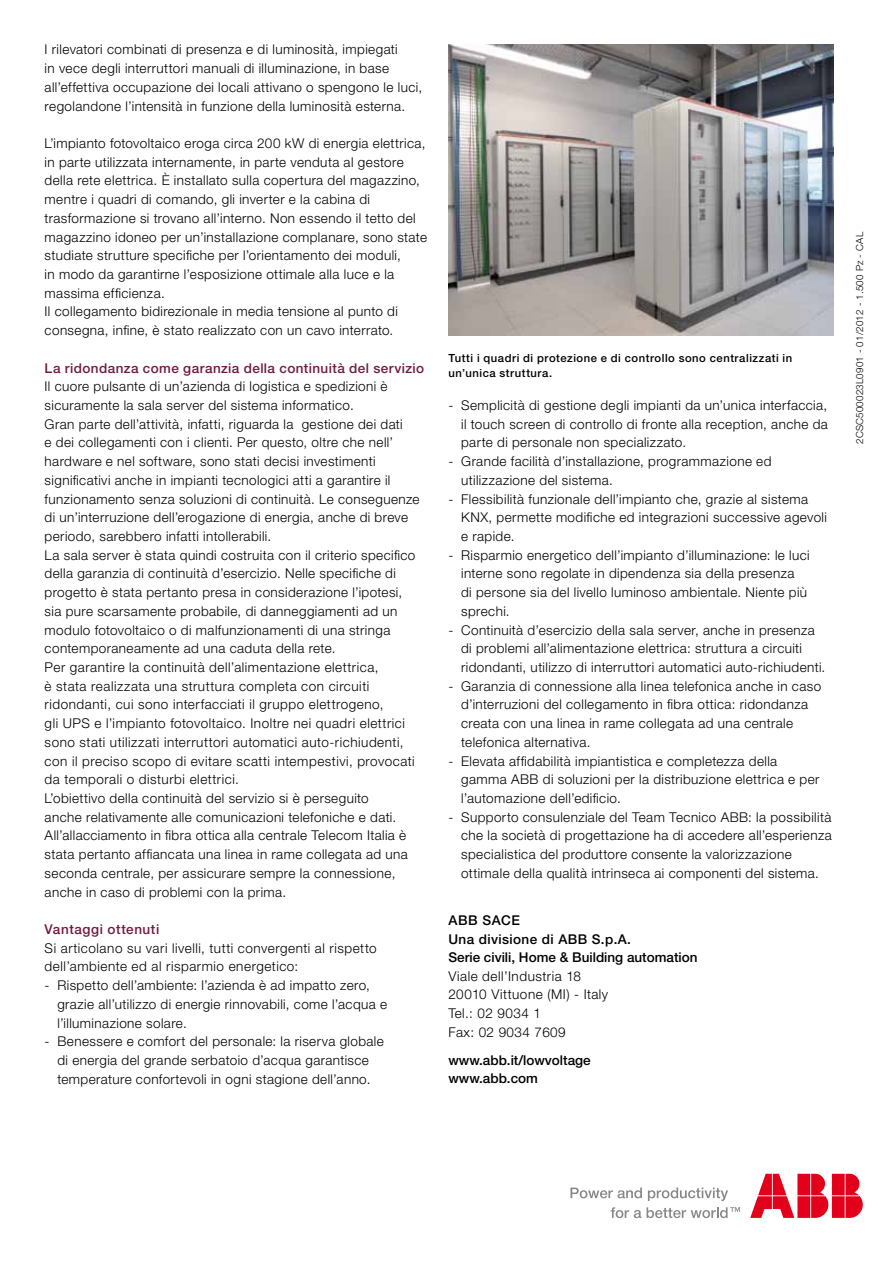
<style>
.page{position:relative;width:893px;height:1263px;background:#fff}
.page>*{position:absolute;margin:0;border:0;box-sizing:border-box;transform-origin:0 0}
.t1{font:300 13.5px/18.8px "Helvetica Neue LT Std";letter-spacing:.03em;color:#000}
.t2{font:500 13.5px/18.6px "Helvetica Neue LT Std";color:#000}
.t3{font:500 13.5px "Helvetica Neue LT Std";letter-spacing:.03em;color:#711b40}
.t4{font:500 11.25px/15px "Helvetica Neue LT Std";letter-spacing:.05em;color:#000}
.t5{font:300 9.75px "Helvetica Neue LT Std";letter-spacing:.02em;color:#000}
</style>
<div class="page">
<img style="left:448px;top:45px;width:385px;height:290px">
<svg style="left:750px;top:1174px;width:113px;height:44px"></svg>
<svg style="left:570px;top:1187px;width:72px;height:11px"></svg>
<svg style="left:648px;top:1187px;width:80px;height:14px"></svg>
<svg style="left:611px;top:1207px;width:129px;height:11px"></svg>
<p class="t1" style="left:45px;top:40px;width:379px">I rilevatori combinati di presenza e di luminosità, impiegati<br>in vece degli interruttori manuali di illuminazione, in base all’effettiva occupazione dei locali attivano o spengono le luci, regolandone l’intensità in funzione della luminosità esterna.</p>
<p class="t1" style="left:45px;top:134px;width:384px">L’impianto fotovoltaico eroga circa 200 kW di energia elettrica, in parte utilizzata internamente, in parte venduta al gestore della rete elettrica. È installato sulla copertura del magazzino, mentre i quadri di comando, gli inverter e la cabina di trasformazione si trovano all’interno. Non essendo il tetto del magazzino idoneo per un’installazione complanare, sono state studiate strutture specifiche per l’orientamento dei moduli,<br>in modo da garantirne l’esposizione ottimale alla luce e la massima efficienza.<br>Il collegamento bidirezionale in media tensione al punto di consegna, infine, è stato realizzato con un cavo interrato.</p>
<p class="t3" style="left:45px;top:360px;width:381px">La ridondanza come garanzia della continuità del servizio</p>
<p class="t1" style="left:45px;top:377px;width:376px">Il cuore pulsante di un’azienda di logistica e spedizioni è sicuramente la sala server del sistema informatico.<br>Gran parte dell’attività, infatti, riguarda la gestione dei dati<br>e dei collegamenti con i clienti. Per questo, oltre che nell’ hardware e nel software, sono stati decisi investimenti significativi anche in impianti tecnologici atti a garantire il funzionamento senza soluzioni di continuità. Le conseguenze di un’interruzione dell’erogazione di energia, anche di breve periodo, sarebbero infatti intollerabili.<br>La sala server è stata quindi costruita con il criterio specifico della garanzia di continuità d’esercizio. Nelle specifiche di progetto è stata pertanto presa in considerazione l’ipotesi, sia pure scarsamente probabile, di danneggiamenti ad un modulo fotovoltaico o di malfunzionamenti di una stringa contemporaneamente ad una caduta della rete.<br>Per garantire la continuità dell’alimentazione elettrica,<br>è stata realizzata una struttura completa con circuiti ridondanti, cui sono interfacciati il gruppo elettrogeno,<br>gli UPS e l’impianto fotovoltaico. Inoltre nei quadri elettrici sono stati utilizzati interruttori automatici auto-richiudenti, con il preciso scopo di evitare scatti intempestivi, provocati da temporali o disturbi elettrici.<br>L’obiettivo della continuità del servizio si è perseguito<br>anche relativamente alle comunicazioni telefoniche e dati.<br>All’allacciamento in fibra ottica alla centrale Telecom Italia è stata pertanto affiancata una linea in rame collegata ad una seconda centrale, per assicurare sempre la connessione, anche in caso di problemi con la prima.</p>
<p class="t3" style="left:45px;top:921px;width:116px">Vantaggi ottenuti</p>
<p class="t1" style="left:45px;top:938px;width:334px">Si articolano su vari livelli, tutti convergenti al rispetto dell’ambiente ed al risparmio energetico:</p>
<p class="t1" style="left:57px;top:976px;width:331px;text-indent:-13px">- Rispetto dell’ambiente: l’azienda è ad impatto zero, grazie all’utilizzo di energie rinnovabili, come l’acqua e l’illuminazione solare.</p>
<p class="t1" style="left:45px;top:1032px;width:341px;text-align:center">- Benessere e comfort del personale: la riserva globale di energia del grande serbatoio d’acqua garantisce temperature confortevoli in ogni stagione dell’anno.</p>
<p class="t4" style="left:448px;top:350px;width:345px">Tutti i quadri di protezione e di controllo sono centralizzati in un’unica struttura.</p>
<p class="t1" style="left:461px;top:396px;width:368px;text-align:justify;text-indent:-13px">- Semplicità di gestione degli impianti da un’unica interfaccia, il touch screen di controllo di fronte alla reception, anche da parte di personale non specializzato.</p>
<p class="t1" style="left:461px;top:452px;width:312px;text-indent:-13px">- Grande facilità d’installazione, programmazione ed utilizzazione del sistema.</p>
<p class="t1" style="left:461px;top:489px;width:367px;text-indent:-13px">- Flessibilità funzionale dell’impianto che, grazie al sistema<br>KNX, permette modifiche ed integrazioni successive agevoli e rapide.</p>
<p class="t1" style="left:461px;top:545px;width:350px;text-indent:-13px">- Risparmio energetico dell’impianto d’illuminazione: le luci interne sono regolate in dipendenza sia della presenza<br>di persone sia del livello luminoso ambientale. Niente più sprechi.</p>
<p class="t1" style="left:461px;top:620px;width:366px;text-indent:-13px">- Continuità d’esercizio della sala server, anche in presenza di problemi all’alimentazione elettrica: struttura a circuiti ridondanti, utilizzo di interruttori automatici auto-richiudenti.</p>
<p class="t1" style="left:461px;top:676px;width:362px;text-indent:-13px">- Garanzia di connessione alla linea telefonica anche in caso d’interruzioni del collegamento in fibra ottica: ridondanza creata con una linea in rame collegata ad una centrale telefonica alternativa.</p>
<p class="t1" style="left:461px;top:751px;width:360px;text-indent:-13px">- Elevata affidabilità impiantistica e completezza della gamma ABB di soluzioni per la distribuzione elettrica e per l’automazione dell’edificio.</p>
<p class="t1" style="left:461px;top:807px;width:372px;text-indent:-13px">- Supporto consulenziale del Team Tecnico ABB: la possibilità che la società di progettazione ha di accedere all’esperienza specialistica del produttore consente la valorizzazione ottimale della qualità intrinseca ai componenti del sistema.</p>
<p class="t2" style="left:448px;top:911px;width:251px">ABB SACE<br>Una divisione di ABB S.p.A.<br>Serie civili, Home &amp; Building automation</p>
<p class="t1" style="left:448px;top:966px;width:161px">Viale dell’Industria 18<br>20010 Vittuone (MI) - Italy<br>Tel.: 02 9034 1<br>Fax: 02 9034 7609</p>
<p class="t2" style="left:448px;top:1050px;width:144px">www.abb.it/lowvoltage www.abb.com</p>
<p class="t5" style="left:854px;top:444px;width:213px;rotate:-90deg">2CSC500023L0901 - 01/2012 - 1.500 Pz - CAL</p>
</div>
